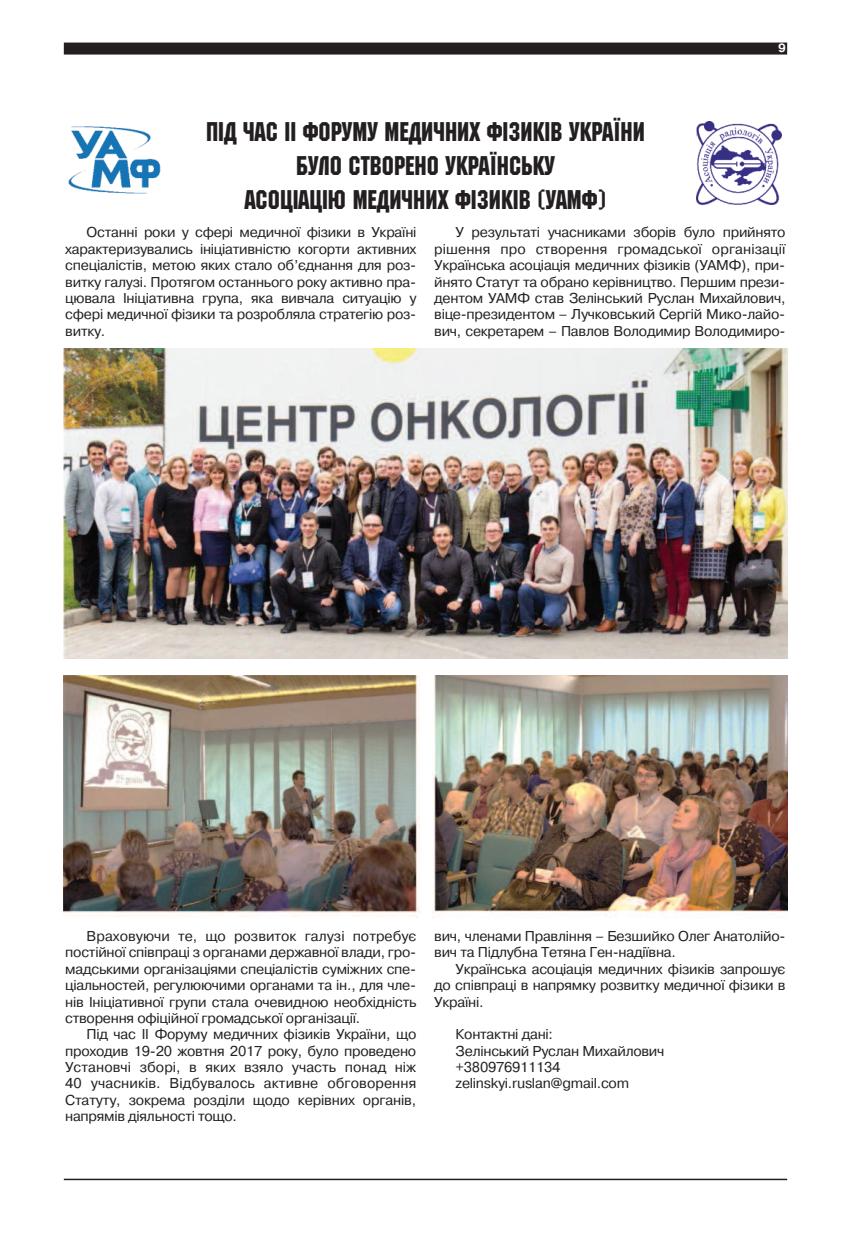
<style>
.page{position:relative;width:851px;height:1234px;background:#fff}
.page>*{position:absolute;margin:0;border:0;box-sizing:border-box;transform-origin:0 0}
.t1{font:27px/33.8px "Machine C";color:#231f20;text-align:center;scale:.95 1}
.t2{font:14.25px/16.4px "Pragmatica C";letter-spacing:-.015em;color:#231f20;text-align:justify}
.t3{font:700 12px "Pragmatica C";color:#fff}
</style>
<div class="page">
<div style="left:64px;top:43px;width:723px;height:12px;background:#231f20"></div>
<hr style="left:64px;top:1178px;width:723px;height:1px;background:#231f20">
<img style="left:68px;top:126px;width:93px;height:68px">
<img style="left:696px;top:121px;width:85px;height:83px">
<img style="left:64px;top:349px;width:723px;height:309px">
<img style="left:64px;top:675px;width:723px;height:243px">
<h1 class="t1" style="left:206px;top:115px;width:463px">Під час ІІ Форуму медичних фізиків України булО створенО УкраїнськУ<br>АсоціаціЮ Медичних Фізиків (УАМФ)</h1>
<p class="t3" style="left:778px;top:41px;width:9px">9</p>
<p class="t2" style="left:65px;top:224px;width:352px;text-indent:21px">Останні роки у сфері медичної фізики в Україні характеризувались ініціативністю когорти активних спеціалістів, метою яких стало об’єднання для роз&shy;витку галузі. Протягом останнього року активно пра&shy;цювала Ініціативна група, яка вивчала ситуацію у сфері медичної фізики та розробляла стратегію роз&shy;витку.</p>
<p class="t2" style="left:434px;top:224px;width:352px;text-indent:21px">У результаті учасниками зборів було прийнято рішення про створення громадської організації Українська асоціація медичних фізиків (УАМФ), при&shy;йнято Статут та обрано керівництво. Першим прези&shy;дентом УАМФ став Зелінський Руслан Михайлович, віце-президентом – Лучковський Сергій Мико-лайо&shy;вич, секретарем – Павлов Володимир Володимиро-</p>
<p class="t2" style="left:65px;top:927px;width:353px;text-indent:21px">Враховуючи те, що розвиток галузі потребує постійної співпраці з органами державної влади, гро&shy;мадськими організаціями спеціалістів суміжних спе&shy;ціальностей, регулюючими органами та ін., для чле&shy;нів Ініціативної групи стала очевидною необхідність створення офіційної громадської організації.</p>
<p class="t2" style="left:65px;top:1025px;width:352px;text-indent:21px">Під час ІІ Форуму медичних фізиків України, що проходив 19-20 жовтня 2017 року, було проведено Установчі зборі, в яких взяло участь понад ніж 40 учасників. Відбувалось активне обговорення Статуту, зокрема розділи щодо керівних органів, напрямів діяльності тощо.</p>
<p class="t2" style="left:434px;top:927px;width:352px">вич, членами Правління – Безшийко Олег Анатолійо&shy;вич та Підлубна Тетяна Ген-надіївна.</p>
<p class="t2" style="left:434px;top:960px;width:352px;text-indent:21px">Українська асоціація медичних фізиків запрошує до співпраці в напрямку розвитку медичної фізики в Україні.</p>
<p class="t2" style="left:455px;top:1025px;width:210px;text-align:left">Контактні дані:<br>Зелінський Руслан Михайлович +380976911134 zelinskyi.ruslan@gmail.com</p>
</div>
